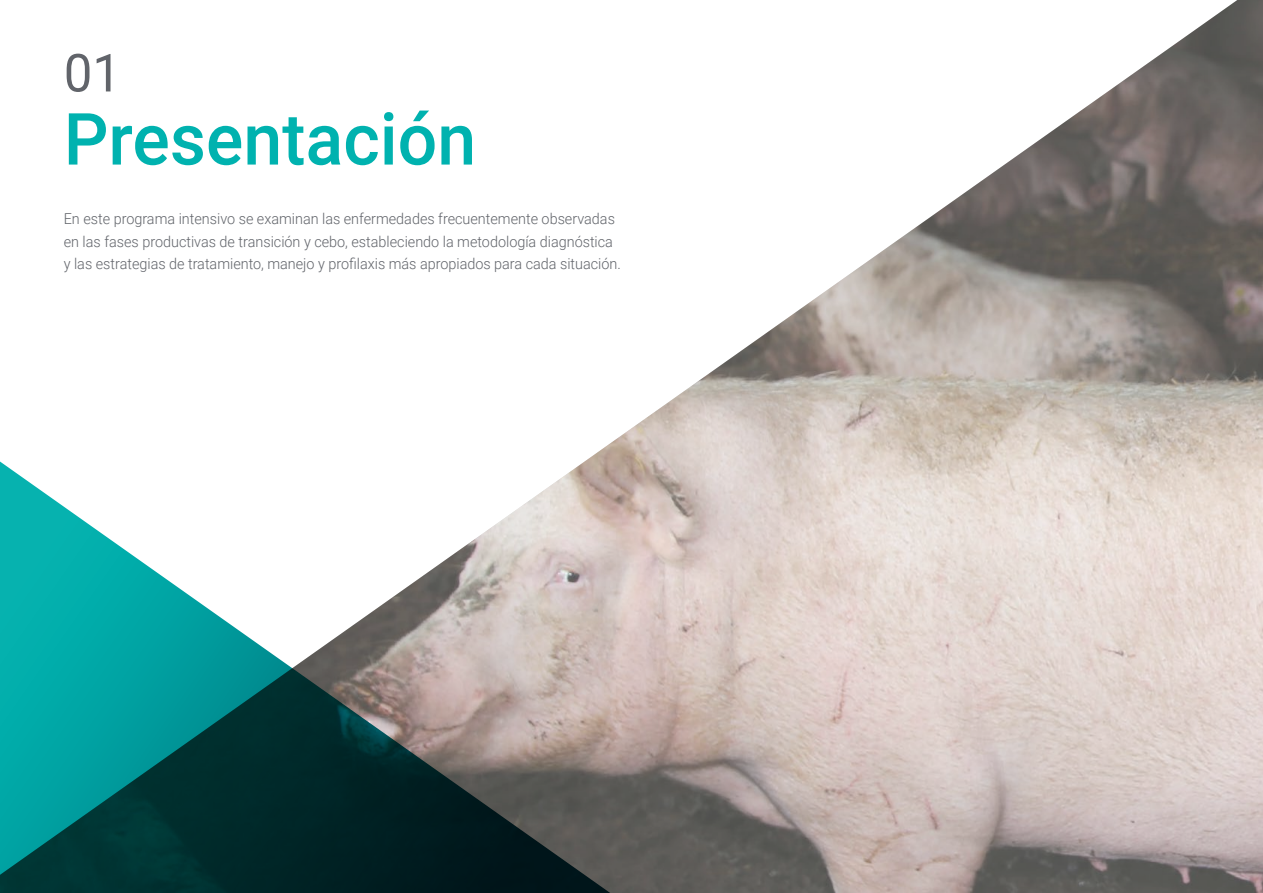
<style>
.page{position:relative;width:1263px;height:893px;background:#fff}
.page>*{position:absolute;margin:0;border:0;box-sizing:border-box;transform-origin:0 0}
.t1{font:500 72px "Roboto";color:#00b2af}
.t2{font:52.5px "Roboto";color:#61646a}
.t3{font:300 15px/22.5px "Roboto";color:#61646a;scale:.96 1}
</style>
<div class="page">
<img style="left:607px;top:0;width:656px;height:893px">
<svg style="left:0;top:446px;width:640px;height:447px"></svg>
<h2 class="t2" style="left:64px;top:36px;width:59px">01</h2>
<h1 class="t1" style="left:64px;top:89px;width:414px">Presentación</h1>
<p class="t3" style="left:64px;top:207px;width:582px">En este programa intensivo se examinan las enfermedades frecuentemente observadas en las fases productivas de transición y cebo, estableciendo la metodología diagnóstica y las estrategias de tratamiento, manejo y profilaxis más apropiados para cada situación.</p>
</div>
